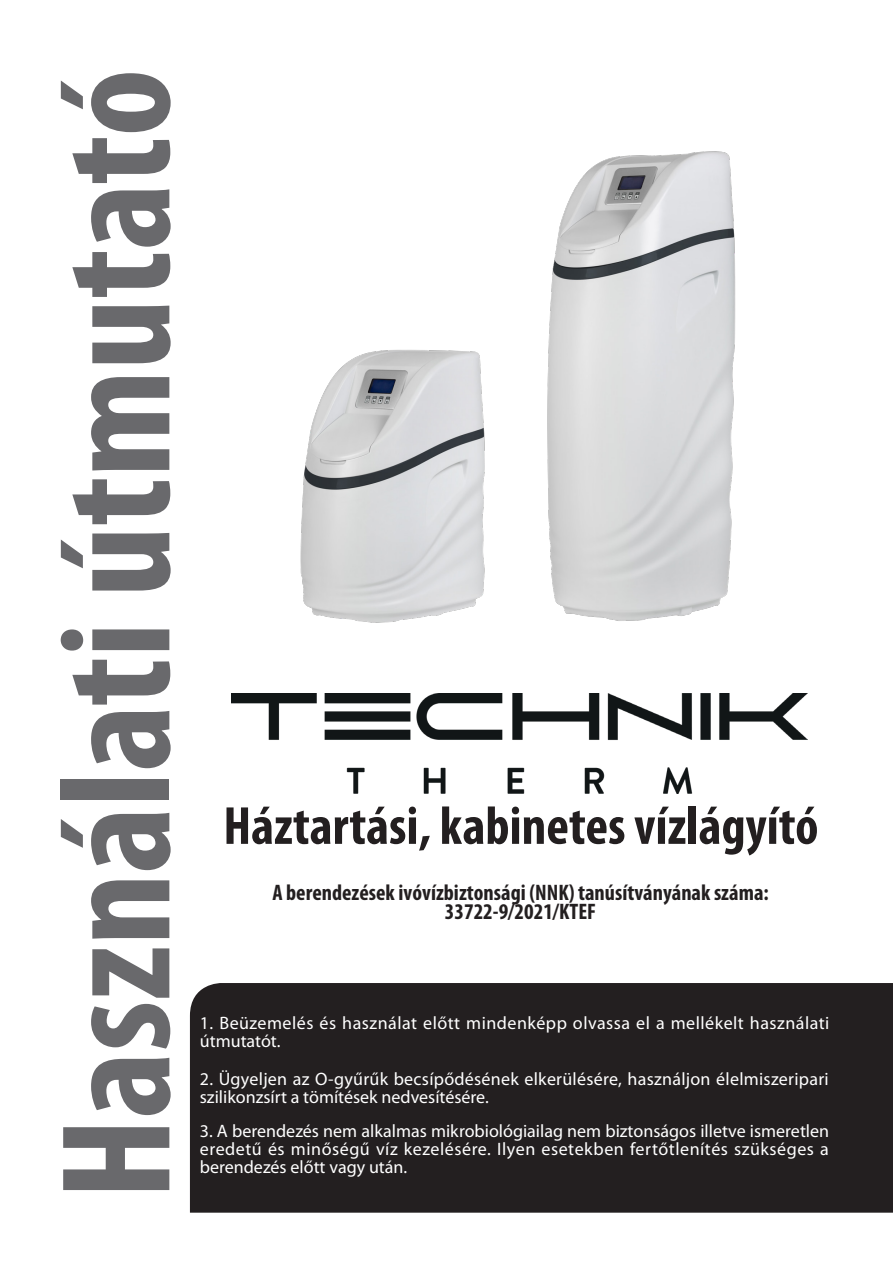
<style>
.page{position:relative;width:893px;height:1263px;background:#fff}
.page>*{position:absolute;margin:0;border:0;box-sizing:border-box;transform-origin:0 0}
.节{font:700 condensed 157.5px "Myriad Pro";color:#69696c}
.节-2{font:700 condensed 54px "Myriad Pro";color:#231f20}
.节-3{font:700 condensed 22.5px/19.5px "Myriad Pro";color:#231f20;text-align:center}
.章{font:18px/18px "Myriad Pro";letter-spacing:.015em;color:#fff}
</style>
<div class="page">
<div style="left:190px;top:983px;width:703px;height:230px;background:#231f20"></div>
<img style="left:232px;top:693px;width:576px;height:101px">
<img style="left:547px;top:151px;width:189px;height:470px">
<img style="left:300px;top:350px;width:185px;height:273px">
<p class="节" style="left:30px;top:1199px;width:1132px;rotate:-90deg">Használati útmutató</p>
<p class="节-2" style="left:223px;top:796px;width:597px">Háztartási, kabinetes vízlágyító</p>
<p class="节-3" style="left:272px;top:883px;width:498px">A berendezések ivóvízbiztonsági (NNK) tanúsítványának száma:<br>33722-9/2021/KTEF</p>
<p class="章" style="left:200px;top:1014px;width:631px">1. Beüzemelés és használat előtt mindenképp olvassa el a mellékelt használati útmutatót.</p>
<p class="章" style="left:200px;top:1070px;width:630px">2. Ügyeljen az O-gyűrűk becsípődésének elkerülésére, használjon élelmiszeripari szilikonzsírt a tömítések nedvesítésére.</p>
<p class="章" style="left:200px;top:1122px;width:631px;text-align:justify">3. A berendezés nem alkalmas mikrobiológiailag nem biztonságos illetve ismeretlen eredetű és minőségű víz kezelésére. Ilyen esetekben fertőtlenítés szükséges a berendezés előtt vagy után.</p>
</div>
